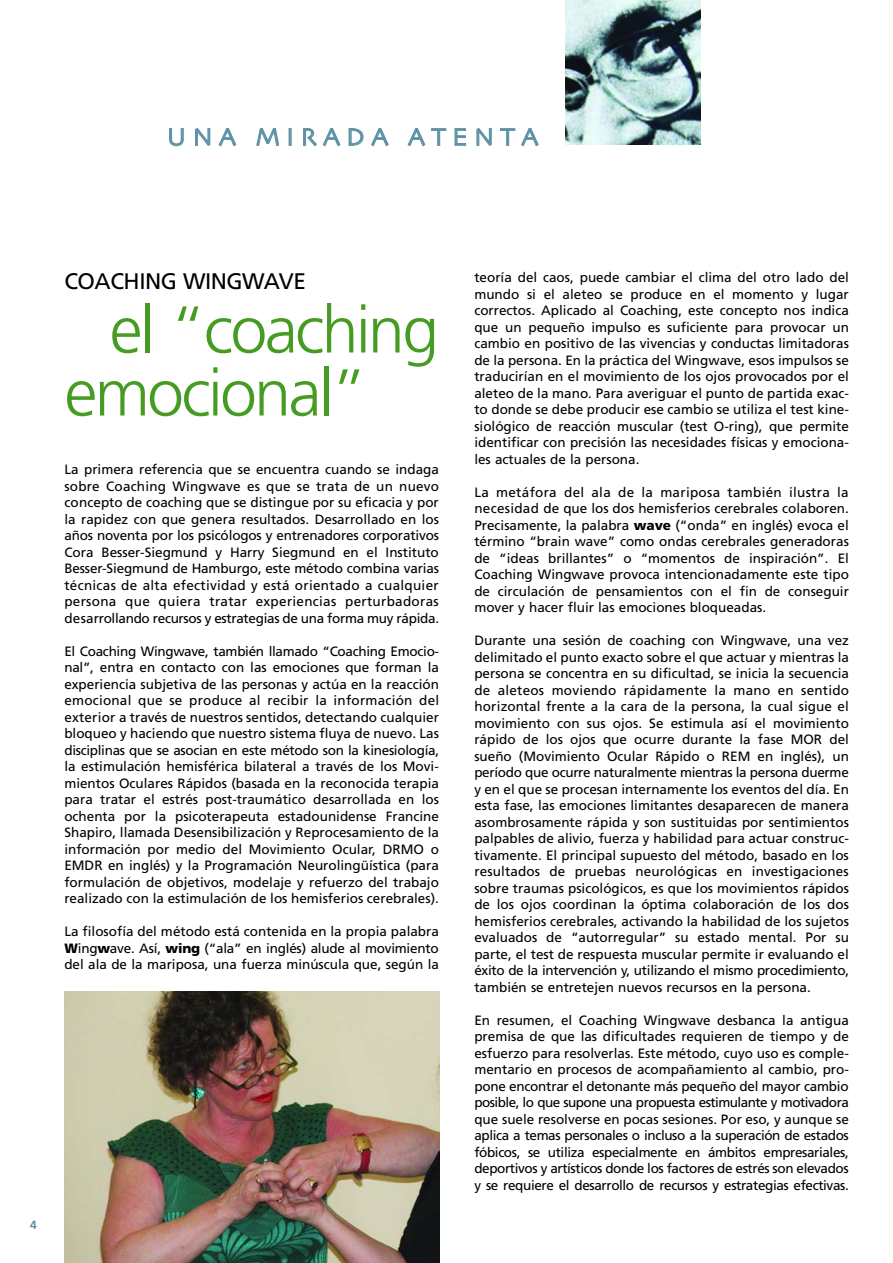
<style>
.page{position:relative;width:893px;height:1263px;background:#fff}
.page>*{position:absolute;margin:0;border:0;box-sizing:border-box;transform-origin:0 0}
.t1{font:300 66px/63px "Frutiger";letter-spacing:-.04em;color:#469c23}
.t2{font:25.5px "Skia";letter-spacing:.255em;color:#5d91a4}
.t3{font:22.5px "Frutiger";letter-spacing:-.02em;color:#000}
.t4{font:13.5px/16.5px "Frutiger";color:#000;text-align:justify}
.t5{font:700 12px "Frutiger";color:#5d91a4}
.s1{font-weight:900}
</style>
<div class="page">
<img style="left:566px;top:0;width:134px;height:144px">
<img style="left:64px;top:991px;width:375px;height:272px">
<h2 class="t2" style="left:167px;top:122px;width:373px">UNA MIRADA ATENTA</h2>
<h3 class="t3" style="left:64px;top:273px;width:243px">COACHING WINGWAVE</h3>
<h1 class="t1" style="left:64px;top:303px;width:376px;text-indent:45px">el “coaching emocional”</h1>
<p class="t4" style="left:64px;top:462px;width:376px">La primera referencia que se encuentra cuando se indaga sobre Coaching Wingwave es que se trata de un nuevo concepto de coaching que se distingue por su eficacia y por la rapidez con que genera resultados. Desarrollado en los años noventa por los psicólogos y entrenadores corporativos Cora Besser-Siegmund y Harry Siegmund en el Instituto Besser-Siegmund de Hamburgo, este método combina varias técnicas de alta efectividad y está orientado a cualquier persona que quiera tratar experiencias perturbadoras desarrollando recursos y estrategias de una forma muy rápida.</p>
<p class="t4" style="left:64px;top:644px;width:376px">El Coaching Wingwave, también llamado “Coaching Emocio&shy;nal”, entra en contacto con las emociones que forman la experiencia subjetiva de las personas y actúa en la reacción emocional que se produce al recibir la información del exterior a través de nuestros sentidos, detectando cualquier bloqueo y haciendo que nuestro sistema fluya de nuevo. Las disciplinas que se asocian en este método son la kinesiología, la estimulación hemisférica bilateral a través de los Movi&shy;mientos Oculares Rápidos (basada en la reconocida terapia para tratar el estrés post-traumático desarrollada en los ochenta por la psicoterapeuta estadounidense Francine Shapiro, llamada Desensibilización y Reprocesamiento de la información por medio del Movimiento Ocular, DRMO o EMDR en inglés) y la Programación Neurolingüística (para formulación de objetivos, modelaje y refuerzo del trabajo realizado con la estimulación de los hemisferios cerebrales).</p>
<p class="t4" style="left:64px;top:924px;width:376px">La filosofía del método está contenida en la propia palabra <span class="s1">W</span>ing<span class="s1">w</span>ave. Así, <span class="s1">wing</span> (“ala” en inglés) alude al movimiento del ala de la mariposa, una fuerza minúscula que, según la</p>
<p class="t5" style="left:30px;top:1219px;width:8px">4</p>
<p class="t4" style="left:474px;top:270px;width:376px">teoría del caos, puede cambiar el clima del otro lado del mundo si el aleteo se produce en el momento y lugar correctos. Aplicado al Coaching, este concepto nos indica que un pequeño impulso es suficiente para provocar un cambio en positivo de las vivencias y conductas limitadoras de la persona. En la práctica del Wingwave, esos impulsos se traducirían en el movimiento de los ojos provocados por el aleteo de la mano. Para averiguar el punto de partida exac&shy;to donde se debe producir ese cambio se utiliza el test kine&shy;siológico de reacción muscular (test O-ring), que permite identificar con precisión las necesidades físicas y emociona&shy;les actuales de la persona.</p>
<p class="t4" style="left:474px;top:485px;width:376px">La metáfora del ala de la mariposa también ilustra la necesidad de que los dos hemisferios cerebrales colaboren.<br>Precisamente, la palabra <span class="s1">wave</span> (“onda” en inglés) evoca el término “brain wave” como ondas cerebrales generadoras de “ideas brillantes” o “momentos de inspiración”. El Coaching Wingwave provoca intencionadamente este tipo de circulación de pensamientos con el fin de conseguir mover y hacer fluir las emociones bloqueadas.</p>
<p class="t4" style="left:474px;top:633px;width:376px">Durante una sesión de coaching con Wingwave, una vez delimitado el punto exacto sobre el que actuar y mientras la persona se concentra en su dificultad, se inicia la secuencia de aleteos moviendo rápidamente la mano en sentido horizontal frente a la cara de la persona, la cual sigue el movimiento con sus ojos. Se estimula así el movimiento rápido de los ojos que ocurre durante la fase MOR del sueño (Movimiento Ocular Rápido o REM en inglés), un período que ocurre naturalmente mientras la persona duerme y en el que se procesan internamente los eventos del día. En esta fase, las emociones limitantes desaparecen de manera asombrosamente rápida y son sustituidas por sentimientos palpables de alivio, fuerza y habilidad para actuar construc&shy;tivamente. El principal supuesto del método, basado en los resultados de pruebas neurológicas en investigaciones sobre traumas psicológicos, es que los movimientos rápidos de los ojos coordinan la óptima colaboración de los dos hemisferios cerebrales, activando la habilidad de los sujetos evaluados de “autorregular” su estado mental. Por su parte, el test de respuesta muscular permite ir evaluando el éxito de la intervención y, utilizando el mismo procedimiento, también se entretejen nuevos recursos en la persona.</p>
<p class="t4" style="left:474px;top:1013px;width:376px">En resumen, el Coaching Wingwave desbanca la antigua premisa de que las dificultades requieren de tiempo y de esfuerzo para resolverlas. Este método, cuyo uso es comple&shy;mentario en procesos de acompañamiento al cambio, pro&shy;pone encontrar el detonante más pequeño del mayor cambio posible, lo que supone una propuesta estimulante y motivadora que suele resolverse en pocas sesiones. Por eso, y aunque se aplica a temas personales o incluso a la superación de estados fóbicos, se utiliza especialmente en ámbitos empresariales, deportivos y artísticos donde los factores de estrés son elevados y se requiere el desarrollo de recursos y estrategias efectivas.</p>
</div>
